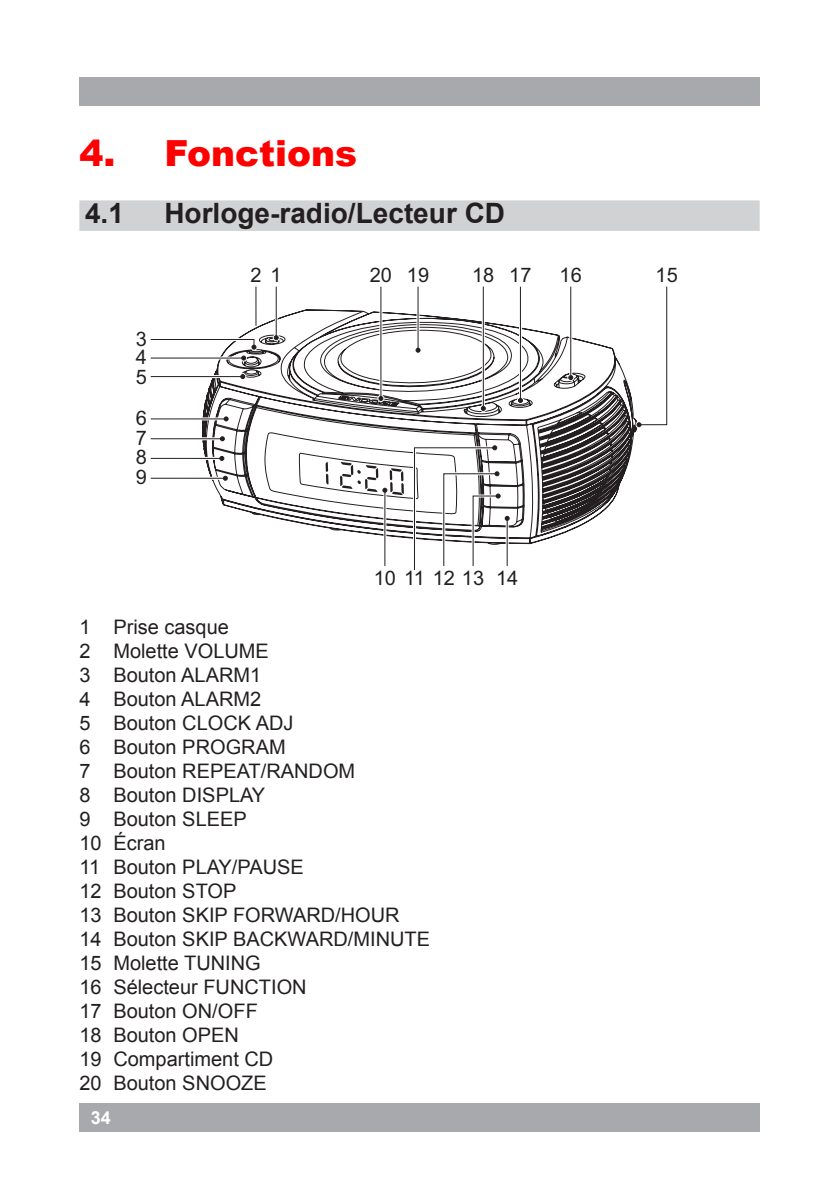
<style>
.page{position:relative;width:839px;height:1187px;background:#fff}
.page>*{position:absolute;margin:0;border:0;box-sizing:border-box;transform-origin:0 0}
.t1{font:900 36px "Arial";color:#f00}
.t2{font:700 28px "Arial";color:#231f20}
.list{font:20px "Arial";color:#231f20}
.img{font:20px/19.8px "Arial";color:#231f20;text-align:justify}
.Taal___Pagnr{font:700 18px "Arial";color:#fff}
</style>
<div class="page">
<div style="left:79px;top:1104px;width:681px;height:28px;background:#a8a9ad"></div>
<div style="left:79px;top:77px;width:681px;height:29px;background:#a8a9ad"></div>
<div style="left:79px;top:200px;width:681px;height:31px;background:#d1d2d4"></div>
<svg style="left:202px;top:309px;width:435px;height:236px"></svg>
<svg style="left:314px;top:459px;width:14px;height:27px"></svg>
<div style="left:250px;top:344px;width:7px;height:7px;border:3px solid #fff;border-radius:50%"></div>
<svg style="left:150px;top:337px;width:107px;height:13px"></svg>
<div style="left:240px;top:355px;width:7px;height:7px;border:3px solid #fff;border-radius:50%"></div>
<hr style="left:151px;top:357px;width:93px;height:3px;background:#fff">
<svg style="left:241px;top:356px;width:5px;height:5px"></svg>
<hr style="left:151px;top:358px;width:93px;height:1px;background:#231f20">
<div style="left:239px;top:373px;width:7px;height:7px;border:3px solid #fff;border-radius:50%"></div>
<hr style="left:151px;top:375px;width:92px;height:3px;background:#fff">
<svg style="left:240px;top:374px;width:5px;height:5px"></svg>
<hr style="left:151px;top:376px;width:92px;height:1px;background:#231f20">
<div style="left:223px;top:415px;width:7px;height:7px;border:3px solid #fff;border-radius:50%"></div>
<hr style="left:151px;top:417px;width:75px;height:3px;background:#fff">
<svg style="left:224px;top:416px;width:5px;height:5px"></svg>
<hr style="left:151px;top:418px;width:75px;height:1px;background:#231f20">
<div style="left:219px;top:435px;width:7px;height:7px;border:3px solid #fff;border-radius:50%"></div>
<hr style="left:151px;top:437px;width:71px;height:3px;background:#fff">
<svg style="left:220px;top:436px;width:5px;height:5px"></svg>
<hr style="left:151px;top:438px;width:71px;height:1px;background:#231f20">
<div style="left:218px;top:455px;width:7px;height:7px;border:3px solid #fff;border-radius:50%"></div>
<hr style="left:151px;top:457px;width:71px;height:3px;background:#fff">
<svg style="left:219px;top:456px;width:5px;height:5px"></svg>
<hr style="left:151px;top:458px;width:71px;height:1px;background:#231f20">
<div style="left:222px;top:475px;width:7px;height:7px;border:3px solid #fff;border-radius:50%"></div>
<hr style="left:151px;top:477px;width:74px;height:3px;background:#fff">
<svg style="left:223px;top:476px;width:5px;height:5px"></svg>
<hr style="left:151px;top:478px;width:74px;height:1px;background:#231f20">
<div style="left:273px;top:334px;width:7px;height:7px;border:3px solid #fff;border-radius:50%"></div>
<hr style="left:275px;top:287px;width:3px;height:51px;background:#fff">
<svg style="left:274px;top:335px;width:5px;height:5px"></svg>
<hr style="left:276px;top:287px;width:1px;height:51px;background:#231f20">
<svg style="left:636px;top:286px;width:32px;height:142px"></svg>
<div style="left:517px;top:397px;width:7px;height:7px;border:3px solid #fff;border-radius:50%"></div>
<hr style="left:519px;top:287px;width:3px;height:113px;background:#fff">
<svg style="left:518px;top:398px;width:5px;height:5px"></svg>
<hr style="left:520px;top:287px;width:1px;height:113px;background:#231f20">
<div style="left:480px;top:405px;width:7px;height:7px;border:3px solid #fff;border-radius:50%"></div>
<hr style="left:482px;top:287px;width:3px;height:121px;background:#fff">
<svg style="left:481px;top:406px;width:5px;height:5px"></svg>
<hr style="left:483px;top:287px;width:1px;height:121px;background:#231f20">
<div style="left:415px;top:347px;width:7px;height:7px;border:3px solid #fff;border-radius:50%"></div>
<hr style="left:417px;top:287px;width:3px;height:63px;background:#fff">
<svg style="left:416px;top:348px;width:5px;height:5px"></svg>
<hr style="left:418px;top:287px;width:1px;height:63px;background:#231f20">
<div style="left:377px;top:395px;width:7px;height:7px;border:3px solid #fff;border-radius:50%"></div>
<hr style="left:379px;top:287px;width:3px;height:111px;background:#fff">
<svg style="left:378px;top:396px;width:5px;height:5px"></svg>
<hr style="left:380px;top:287px;width:1px;height:111px;background:#231f20">
<div style="left:567px;top:374px;width:7px;height:7px;border:3px solid #fff;border-radius:50%"></div>
<hr style="left:569px;top:287px;width:3px;height:91px;background:#fff">
<svg style="left:568px;top:375px;width:5px;height:5px"></svg>
<hr style="left:570px;top:287px;width:1px;height:91px;background:#231f20">
<hr style="left:254px;top:287px;width:3px;height:39px;background:#fff">
<hr style="left:255px;top:287px;width:1px;height:39px;background:#231f20">
<hr style="left:383px;top:490px;width:3px;height:76px;background:#fff">
<svg style="left:340px;top:462px;width:64px;height:33px"></svg>
<hr style="left:384px;top:490px;width:1px;height:76px;background:#231f20">
<svg style="left:411px;top:445px;width:99px;height:125px"></svg>
<hr style="left:507px;top:518px;width:1px;height:48px;background:#231f20">
<p class="t1" style="left:79px;top:127px;width:279px">4. Fonctions</p>
<p class="t2" style="left:85px;top:195px;width:40px">4.1</p>
<p class="t2" style="left:164px;top:195px;width:342px">Horloge-radio/Lecteur CD</p>
<p class="img" style="left:271px;top:265px;width:13px">1</p>
<p class="img" style="left:250px;top:265px;width:13px">2</p>
<p class="img" style="left:370px;top:265px;width:61px">20 19</p>
<p class="img" style="left:472px;top:265px;width:61px">18 17</p>
<p class="img" style="left:560px;top:265px;width:24px">16</p>
<p class="img" style="left:656px;top:265px;width:24px">15</p>
<p class="img" style="left:136px;top:329px;width:13px;line-height:19.2px">3<br>4<br>5</p>
<p class="img" style="left:136px;top:408px;width:13px">6<br>7<br>8<br>9</p>
<p class="img" style="left:374px;top:569px;width:146px">10 11 12 13 14</p>
<p class="list" style="left:79px;top:614px;width:151px">1 Prise casque</p>
<p class="list" style="left:79px;top:638px;width:191px">2 Molette VOLUME</p>
<p class="list" style="left:79px;top:662px;width:183px">3 Bouton ALARM1</p>
<p class="list" style="left:79px;top:686px;width:183px">4 Bouton ALARM2</p>
<p class="list" style="left:79px;top:710px;width:216px">5 Bouton CLOCK ADJ</p>
<p class="list" style="left:79px;top:734px;width:208px">6 Bouton PROGRAM</p>
<p class="list" style="left:79px;top:758px;width:277px">7 Bouton REPEAT/RANDOM</p>
<p class="list" style="left:79px;top:782px;width:187px">8 Bouton DISPLAY</p>
<p class="list" style="left:79px;top:806px;width:169px">9 Bouton SLEEP</p>
<p class="list" style="left:79px;top:830px;width:88px">10 Écran</p>
<p class="list" style="left:79px;top:854px;width:226px">11 Bouton PLAY/PAUSE</p>
<p class="list" style="left:79px;top:878px;width:159px">12 Bouton STOP</p>
<p class="list" style="left:79px;top:902px;width:322px">13 Bouton SKIP FORWARD/HOUR</p>
<p class="list" style="left:79px;top:926px;width:352px">14 Bouton SKIP BACKWARD/MINUTE</p>
<p class="list" style="left:79px;top:950px;width:183px">15 Molette TUNING</p>
<p class="list" style="left:79px;top:974px;width:229px">16 Sélecteur FUNCTION</p>
<p class="list" style="left:79px;top:998px;width:180px">17 Bouton ON/OFF</p>
<p class="list" style="left:79px;top:1022px;width:161px">18 Bouton OPEN</p>
<p class="list" style="left:79px;top:1046px;width:196px">19 Compartiment CD</p>
<p class="list" style="left:79px;top:1070px;width:189px">20 Bouton SNOOZE</p>
<p class="Taal___Pagnr" style="left:91px;top:1106px;width:22px">34</p>
</div>
